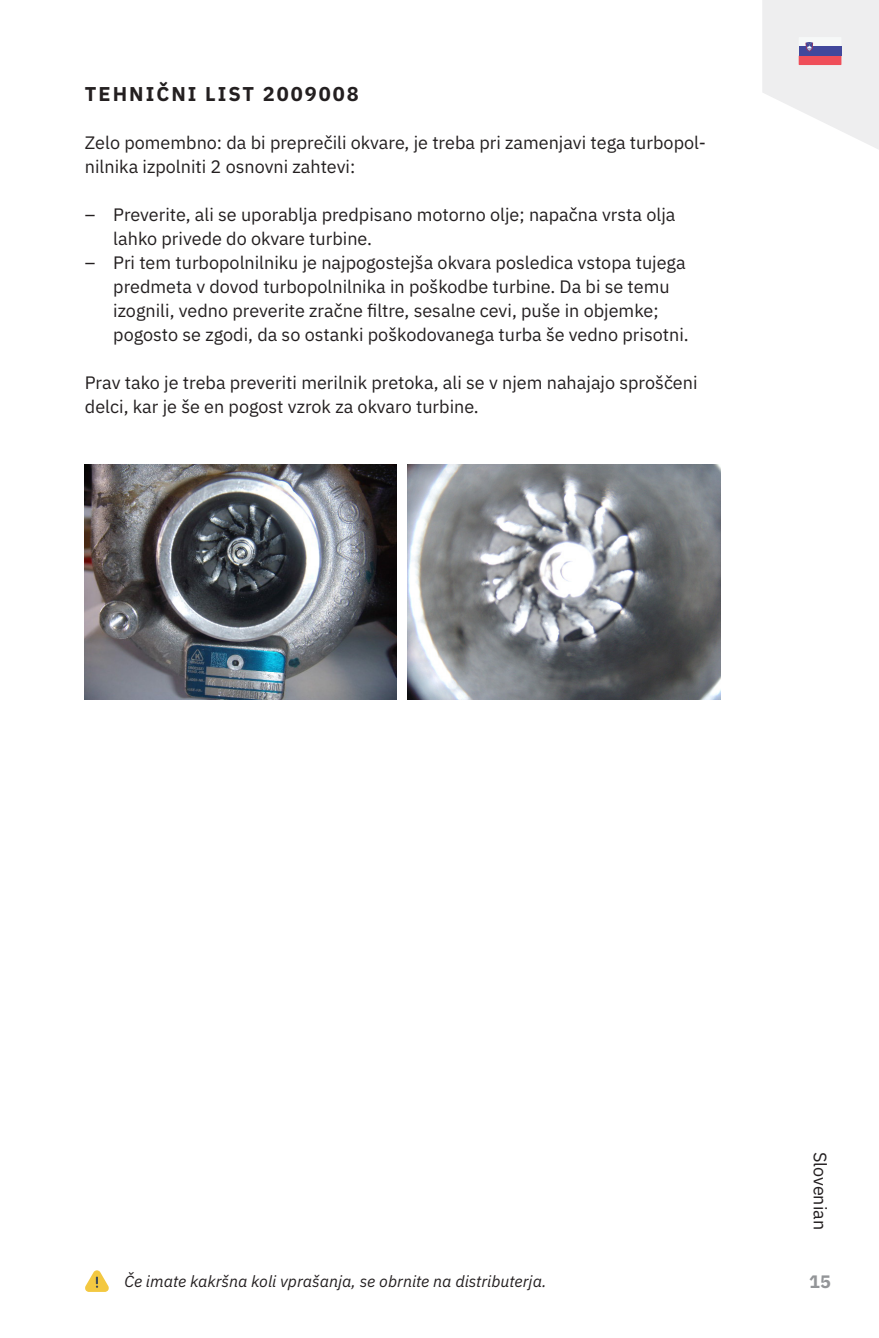
<style>
.page{position:relative;width:879px;height:1338px;background:#fff}
.page>*{position:absolute;margin:0;border:0;box-sizing:border-box;transform-origin:0 0}
.t1{font:700 20px "IBM Plex Sans";letter-spacing:.1em;color:#231f20}
.t2{font:18px/24px "IBM Plex Sans";color:#231f20}
.t3{font:700 18px "IBM Plex Sans";color:#939598}
.t4{font:italic 16px "IBM Plex Sans";color:#231f20}
</style>
<div class="page">
<svg style="left:85px;top:1270px;width:24px;height:22px"></svg>
<svg style="left:762px;top:0;width:117px;height:150px"></svg>
<img style="left:84px;top:465px;width:313px;height:234px">
<img style="left:408px;top:465px;width:312px;height:234px">
<p class="t1" style="left:85px;top:78px;width:275px">TEHNIČNI LIST 2009008</p>
<p class="t2" style="left:85px;top:129px;width:622px">Zelo pomembno: da bi preprečili okvare, je treba pri zamenjavi tega turbopol&shy;nilnika izpolniti 2 osnovni zahtevi:</p>
<p class="t2" style="left:113px;top:201px;width:564px;text-indent:-28px">– Preverite, ali se uporablja predpisano motorno olje; napačna vrsta olja lahko privede do okvare turbine.</p>
<p class="t2" style="left:113px;top:249px;width:577px;text-indent:-28px">– Pri tem turbopolnilniku je najpogostejša okvara posledica vstopa tujega predmeta v dovod turbopolnilnika in poškodbe turbine. Da bi se temu izognili, vedno preverite zračne filtre, sesalne cevi, puše in objemke; pogosto se zgodi, da so ostanki poškodovanega turba še vedno prisotni.</p>
<p class="t2" style="left:85px;top:369px;width:614px">Prav tako je treba preveriti merilnik pretoka, ali se v njem nahajajo sproščeni delci, kar je še en pogost vzrok za okvaro turbine.</p>
<p class="t4" style="left:124px;top:1269px;width:424px">Če imate kakršna koli vprašanja, se obrnite na distributerja.</p>
<p class="t2" style="left:834px;top:1151px;width:80px;rotate:90deg">Slovenian</p>
<p class="t3" style="left:809px;top:1268px;width:23px">15</p>
</div>
